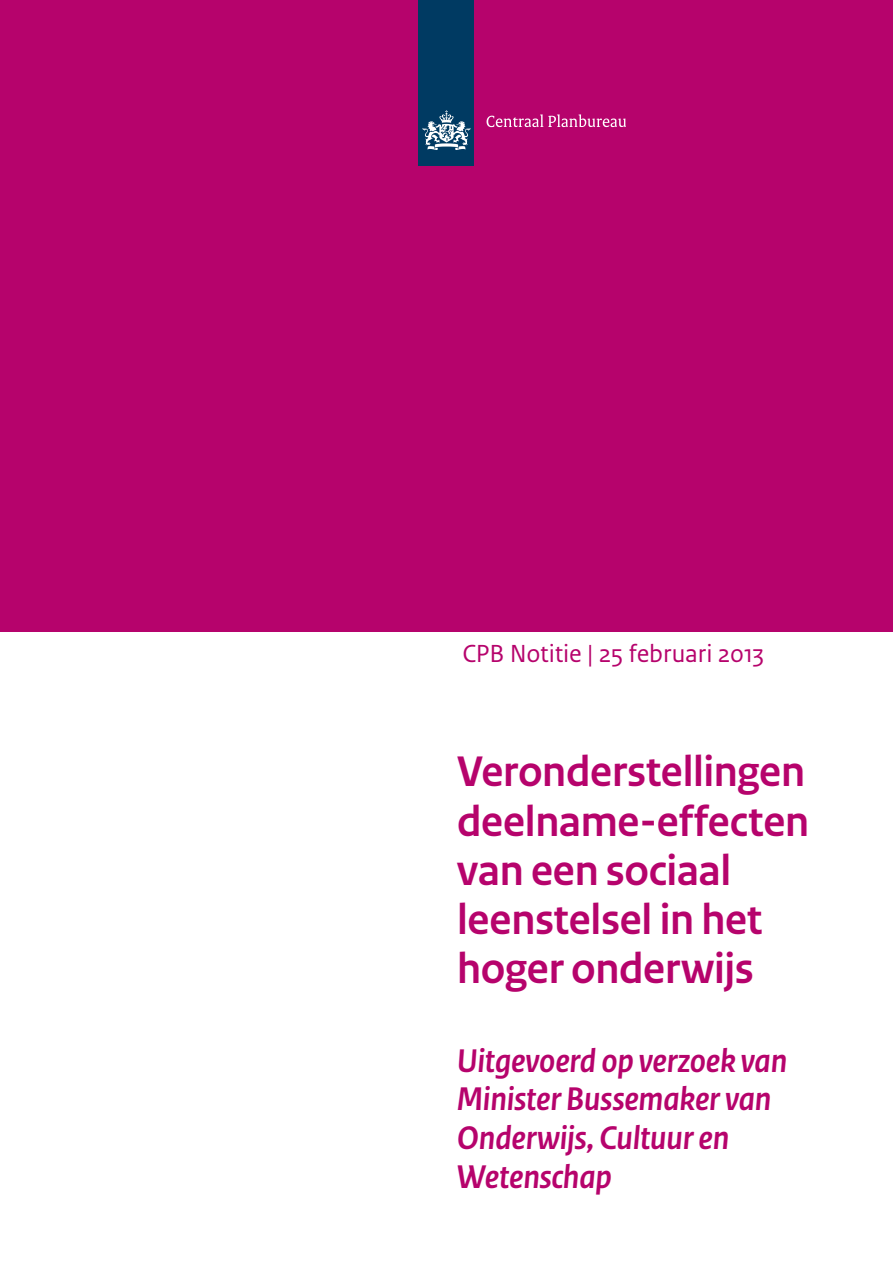
<style>
.page{position:relative;width:893px;height:1263px;background:#fff}
.page>*{position:absolute;margin:0;border:0;box-sizing:border-box;transform-origin:0 0}
.t1{font:700 45px/49.2px "Rijksoverheid Sans Heading";letter-spacing:-.005em;color:#b6036c}
.t2{font:italic 700 34.5px/38.7px "Rijksoverheid Sans Heading";letter-spacing:-.005em;color:#b6036c}
.t3{font:26.1px "Rijksoverheid Sans Text";letter-spacing:-.01em;color:#b6036c}
</style>
<div class="page">
<div style="left:0;top:0;width:893px;height:631px;background:#b6036c"></div>
<div style="left:419px;top:0;width:55px;height:166px;background:#003a62"></div>
<svg style="left:423px;top:110px;width:47px;height:40px"></svg>
<svg style="left:487px;top:114px;width:139px;height:13px"></svg>
<p class="t3" style="left:462px;top:639px;width:303px">CPB Notitie | 25 februari 2013</p>
<p class="t1" style="left:457px;top:748px;width:353px">Veronderstellingen deelname-effecten van een sociaal leenstelsel in het hoger onderwijs</p>
<p class="t2" style="left:457px;top:1041px;width:332px">Uitgevoerd op verzoek van<br>Minister Bussemaker van<br>Onderwijs, Cultuur en<br>Wetenschap</p>
</div>
